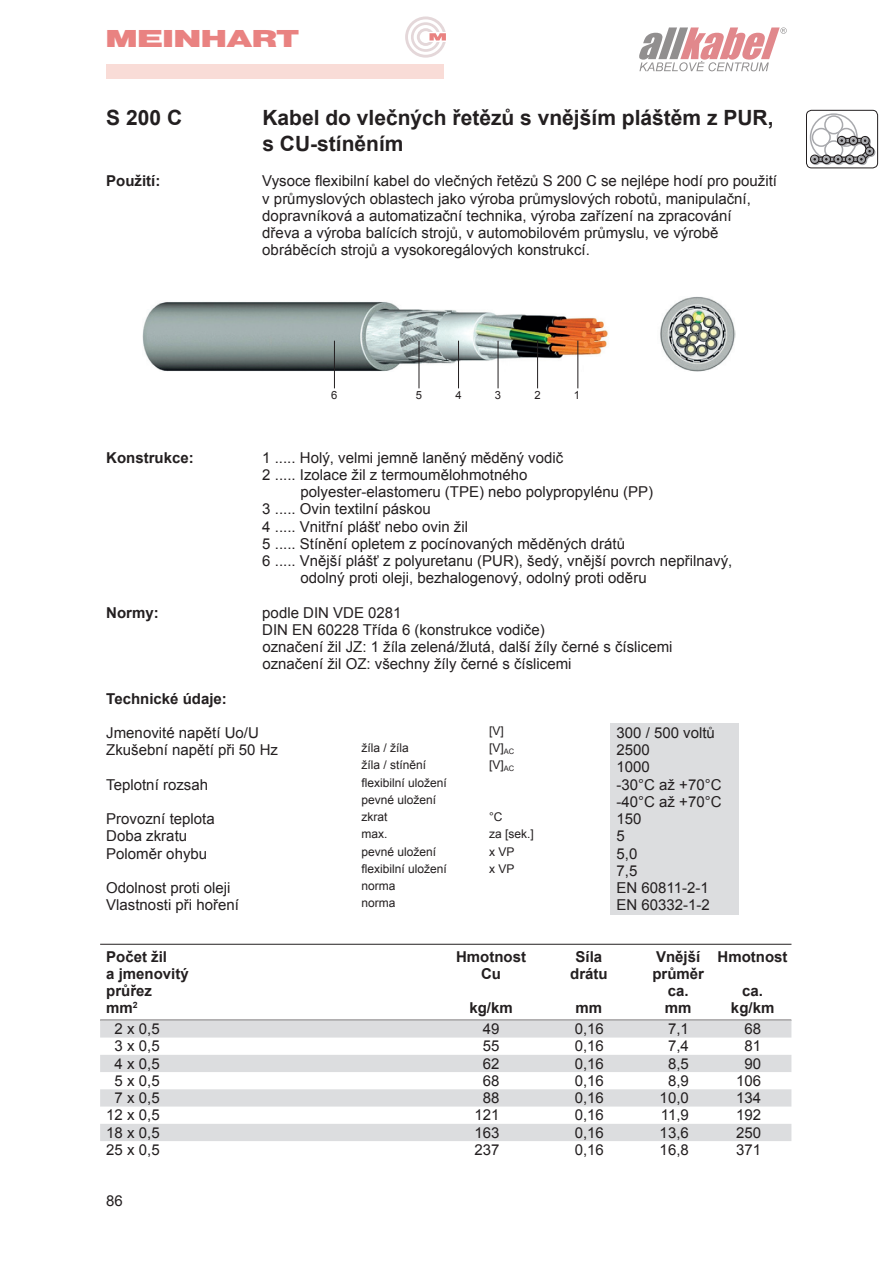
<style>
.page{position:relative;width:893px;height:1263px;background:#fff}
.page>*{position:absolute;margin:0;border:0;box-sizing:border-box;transform-origin:0 0}
.t1{font:800 25.5px "Sans EE";letter-spacing:-.05em;color:#e98281;scale:1.56 1}
.t2{font:700 21px/26.1px "Arial";color:#231f20}
.t3{font:15px/17.2px "Arial";color:#231f20}
.t4{font:700 15px "Arial";color:#231f20}
.t5{font:12px "Arial";color:#231f20}
.t6{font:11.25px "Arial";color:#231f20}
</style>
<div class="page">
<div style="left:610px;top:723px;width:129px;height:191px;background:#dcdddf"></div>
<div style="left:858px;top:156px;width:9px;height:9px;border:1px solid #a8a9ad;border-radius:50%"></div>
<div style="left:834px;top:156px;width:10px;height:9px;border:1px solid #a8a9ad;border-radius:50%"></div>
<div style="left:846px;top:156px;width:9px;height:9px;border:1px solid #a8a9ad;border-radius:50%"></div>
<div style="left:823px;top:156px;width:9px;height:9px;border:1px solid #a8a9ad;border-radius:50%"></div>
<div style="left:811px;top:156px;width:9px;height:9px;border:1px solid #a8a9ad;border-radius:50%"></div>
<div style="left:806px;top:110px;width:72px;height:58px;border:1px solid #231f20;border-radius:5px"></div>
<div style="left:810px;top:113px;width:48px;height:48px;border:2px solid #a8a9ad;border-radius:50%"></div>
<div style="left:824px;top:115px;width:19px;height:19px;border:2px solid #a8a9ad;border-radius:50%"></div>
<div style="left:837px;top:128px;width:19px;height:19px;border:2px solid #a8a9ad;border-radius:50%"></div>
<div style="left:812px;top:128px;width:19px;height:19px;border:2px solid #a8a9ad;border-radius:50%"></div>
<div style="left:810px;top:155px;width:9px;height:9px;border:1px solid #231f20;border-radius:50%"></div>
<svg style="left:813px;top:135px;width:64px;height:29px"></svg>
<hr style="left:100px;top:944px;width:691px;height:1px;background:#231f20">
<div style="left:100px;top:1020px;width:691px;height:17px;background:#dcdddf"></div>
<div style="left:100px;top:1055px;width:691px;height:17px;background:#dcdddf"></div>
<div style="left:100px;top:1089px;width:691px;height:17px;background:#dcdddf"></div>
<div style="left:100px;top:1124px;width:691px;height:17px;background:#dcdddf"></div>
<img style="left:143px;top:297px;width:593px;height:75px">
<hr style="left:578px;top:341px;width:1px;height:47px;background:#231f20">
<hr style="left:537px;top:341px;width:1px;height:47px;background:#231f20">
<hr style="left:498px;top:341px;width:1px;height:47px;background:#231f20">
<hr style="left:458px;top:341px;width:1px;height:47px;background:#231f20">
<hr style="left:419px;top:341px;width:1px;height:47px;background:#231f20">
<hr style="left:334px;top:341px;width:1px;height:47px;background:#231f20">
<svg style="left:405px;top:16px;width:41px;height:42px"></svg>
<div style="left:106px;top:64px;width:338px;height:15px;background:#f9dcd7"></div>
<svg style="left:639px;top:27px;width:148px;height:44px"></svg>
<h1 class="t1" style="left:105px;top:25px;width:126px">MEINHART</h1>
<h2 class="t2" style="left:106px;top:105px;width:77px">S 200 C</h2>
<h2 class="t2" style="left:262px;top:105px;width:513px">Kabel do vlečných řetězů s vnějším pláštěm z PUR, s CU-stíněním</h2>
<p class="t4" style="left:106px;top:171px;width:56px">Použití:</p>
<p class="t3" style="left:262px;top:173px;width:516px">Vysoce flexibilní kabel do vlečných řetězů S 200 C se nejlépe hodí pro použití v průmyslových oblastech jako výroba průmyslových robotů, manipulační, dopravníková a automatizační technika, výroba zařízení na zpracování<br>dřeva a výroba balících strojů, v automobilovém průmyslu, ve výrobě obráběcích strojů a vysokoregálových konstrukcí.</p>
<p class="t6" style="left:331px;top:387px;width:8px">6</p>
<p class="t6" style="left:416px;top:387px;width:8px">5</p>
<p class="t6" style="left:455px;top:387px;width:8px">4</p>
<p class="t6" style="left:495px;top:387px;width:8px">3</p>
<p class="t6" style="left:534px;top:387px;width:8px">2</p>
<p class="t6" style="left:574px;top:387px;width:8px">1</p>
<p class="t4" style="left:106px;top:447px;width:89px">Konstrukce:</p>
<p class="t3" style="left:262px;top:449px;width:302px">1 ..... Holý, velmi jemně laněný měděný vodič<br>2 ..... Izolace žil z termoumělohmotného</p>
<p class="t3" style="left:301px;top:483px;width:354px">polyester-elastomeru (TPE) nebo polypropylénu (PP)</p>
<p class="t3" style="left:262px;top:500px;width:170px">3 ..... Ovin textilní páskou</p>
<p class="t3" style="left:262px;top:518px;width:207px">4 ..... Vnitřní plášť nebo ovin žil</p>
<p class="t3" style="left:262px;top:535px;width:364px">5 ..... Stínění opletem z pocínovaných měděných drátů</p>
<p class="t3" style="left:262px;top:552px;width:471px">6 ..... Vnější plášť z polyuretanu (PUR), šedý, vnější povrch nepřilnavý,</p>
<p class="t3" style="left:301px;top:569px;width:348px">odolný proti oleji, bezhalogenový, odolný proti oděru</p>
<p class="t4" style="left:106px;top:602px;width:54px">Normy:</p>
<p class="t3" style="left:262px;top:604px;width:412px">podle DIN VDE 0281<br>DIN EN 60228 Třída 6 (konstrukce vodiče)<br>označení žil JZ: 1 žíla zelená/žlutá, další žíly černé s číslicemi označení žil OZ: všechny žíly černé s číslicemi</p>
<p class="t4" style="left:106px;top:688px;width:122px">Technické údaje:</p>
<p class="t3" style="left:106px;top:724px;width:154px">Jmenovité napětí Uo/U</p>
<p class="t5" style="left:489px;top:723px;width:16px">[V]</p>
<p class="t3" style="left:617px;top:724px;width:100px">300 / 500 voltů</p>
<p class="t3" style="left:106px;top:741px;width:173px">Zkušební napětí při 50 Hz</p>
<p class="t5" style="left:361px;top:740px;width:49px">žíla / žíla</p>
<p class="t5" style="left:489px;top:740px;width:27px">[V]<sub>AC</sub></p>
<p class="t3" style="left:617px;top:741px;width:35px">2500</p>
<p class="t5" style="left:361px;top:757px;width:66px">žíla / stínění</p>
<p class="t5" style="left:489px;top:757px;width:27px">[V]<sub>AC</sub></p>
<p class="t3" style="left:617px;top:759px;width:35px">1000</p>
<p class="t3" style="left:106px;top:776px;width:103px">Teplotní rozsah</p>
<p class="t5" style="left:361px;top:774px;width:87px">flexibilní uložení</p>
<p class="t3" style="left:617px;top:776px;width:106px">-30°C až +70°C</p>
<p class="t5" style="left:361px;top:792px;width:76px">pevné uložení</p>
<p class="t3" style="left:617px;top:793px;width:106px">-40°C až +70°C</p>
<p class="t3" style="left:106px;top:810px;width:110px">Provozní teplota</p>
<p class="t5" style="left:361px;top:809px;width:28px">zkrat</p>
<p class="t5" style="left:489px;top:809px;width:15px">°C</p>
<p class="t3" style="left:617px;top:810px;width:27px">150</p>
<p class="t3" style="left:106px;top:828px;width:82px">Doba zkratu</p>
<p class="t5" style="left:361px;top:826px;width:28px">max.</p>
<p class="t5" style="left:489px;top:826px;width:46px">za [sek.]</p>
<p class="t3" style="left:617px;top:828px;width:10px">5</p>
<p class="t3" style="left:106px;top:845px;width:102px">Poloměr ohybu</p>
<p class="t5" style="left:361px;top:843px;width:76px">pevné uložení</p>
<p class="t5" style="left:489px;top:843px;width:27px">x VP</p>
<p class="t3" style="left:617px;top:845px;width:22px">5,0</p>
<p class="t5" style="left:361px;top:861px;width:87px">flexibilní uložení</p>
<p class="t5" style="left:489px;top:861px;width:27px">x VP</p>
<p class="t3" style="left:617px;top:862px;width:22px">7,5</p>
<p class="t3" style="left:106px;top:879px;width:126px">Odolnost proti oleji</p>
<p class="t5" style="left:361px;top:878px;width:36px">norma</p>
<p class="t3" style="left:617px;top:879px;width:94px">EN 60811-2-1</p>
<p class="t3" style="left:106px;top:897px;width:134px">Vlastnosti při hoření</p>
<p class="t5" style="left:361px;top:895px;width:36px">norma</p>
<p class="t3" style="left:617px;top:897px;width:95px">EN 60332-1-2</p>
<p class="t4" style="left:106px;top:946px;width:62px">Počet žil</p>
<p class="t4" style="left:456px;top:946px;width:71px">Hmotnost</p>
<p class="t4" style="left:576px;top:946px;width:28px">Síla</p>
<p class="t4" style="left:656px;top:946px;width:133px">Vnější Hmotnost</p>
<p class="t4" style="left:106px;top:963px;width:84px">a jmenovitý</p>
<p class="t4" style="left:481px;top:963px;width:21px">Cu</p>
<p class="t4" style="left:570px;top:963px;width:39px">drátu</p>
<p class="t4" style="left:652px;top:963px;width:53px">průměr</p>
<p class="t4" style="left:106px;top:981px;width:47px">průřez</p>
<p class="t4" style="left:668px;top:981px;width:22px">ca.</p>
<p class="t4" style="left:742px;top:981px;width:22px">ca.</p>
<p class="t4" style="left:106px;top:998px;width:33px">mm<sup>2</sup></p>
<p class="t4" style="left:469px;top:998px;width:45px">kg/km</p>
<p class="t4" style="left:576px;top:998px;width:28px">mm</p>
<p class="t4" style="left:665px;top:998px;width:28px">mm</p>
<p class="t4" style="left:731px;top:998px;width:45px">kg/km</p>
<p class="t3" style="left:115px;top:1020px;width:47px">2 x 0,5</p>
<p class="t3" style="left:483px;top:1020px;width:18px">49</p>
<p class="t3" style="left:575px;top:1020px;width:31px">0,16</p>
<p class="t3" style="left:668px;top:1020px;width:22px">7,1</p>
<p class="t3" style="left:744px;top:1020px;width:18px">68</p>
<p class="t3" style="left:115px;top:1037px;width:47px">3 x 0,5</p>
<p class="t3" style="left:483px;top:1037px;width:18px">55</p>
<p class="t3" style="left:575px;top:1037px;width:31px">0,16</p>
<p class="t3" style="left:668px;top:1037px;width:22px">7,4</p>
<p class="t3" style="left:744px;top:1037px;width:18px">81</p>
<p class="t3" style="left:115px;top:1055px;width:47px">4 x 0,5</p>
<p class="t3" style="left:483px;top:1055px;width:18px">62</p>
<p class="t3" style="left:575px;top:1055px;width:31px">0,16</p>
<p class="t3" style="left:668px;top:1055px;width:22px">8,5</p>
<p class="t3" style="left:744px;top:1055px;width:18px">90</p>
<p class="t3" style="left:115px;top:1072px;width:47px">5 x 0,5</p>
<p class="t3" style="left:483px;top:1072px;width:18px">68</p>
<p class="t3" style="left:575px;top:1072px;width:31px">0,16</p>
<p class="t3" style="left:668px;top:1072px;width:22px">8,9</p>
<p class="t3" style="left:736px;top:1072px;width:27px">106</p>
<p class="t3" style="left:115px;top:1089px;width:47px">7 x 0,5</p>
<p class="t3" style="left:483px;top:1089px;width:18px">88</p>
<p class="t3" style="left:575px;top:1089px;width:31px">0,16</p>
<p class="t3" style="left:660px;top:1089px;width:31px">10,0</p>
<p class="t3" style="left:736px;top:1089px;width:27px">134</p>
<p class="t3" style="left:106px;top:1106px;width:55px">12 x 0,5</p>
<p class="t3" style="left:475px;top:1106px;width:27px">121</p>
<p class="t3" style="left:575px;top:1106px;width:31px">0,16</p>
<p class="t3" style="left:661px;top:1106px;width:30px">11,9</p>
<p class="t3" style="left:736px;top:1106px;width:27px">192</p>
<p class="t3" style="left:106px;top:1124px;width:55px">18 x 0,5</p>
<p class="t3" style="left:475px;top:1124px;width:27px">163</p>
<p class="t3" style="left:575px;top:1124px;width:31px">0,16</p>
<p class="t3" style="left:660px;top:1124px;width:31px">13,6</p>
<p class="t3" style="left:736px;top:1124px;width:27px">250</p>
<p class="t3" style="left:106px;top:1141px;width:55px">25 x 0,5</p>
<p class="t3" style="left:475px;top:1141px;width:27px">237</p>
<p class="t3" style="left:575px;top:1141px;width:31px">0,16</p>
<p class="t3" style="left:660px;top:1141px;width:31px">16,8</p>
<p class="t3" style="left:736px;top:1141px;width:27px">371</p>
<p class="t3" style="left:106px;top:1192px;width:18px">86</p>
</div>
